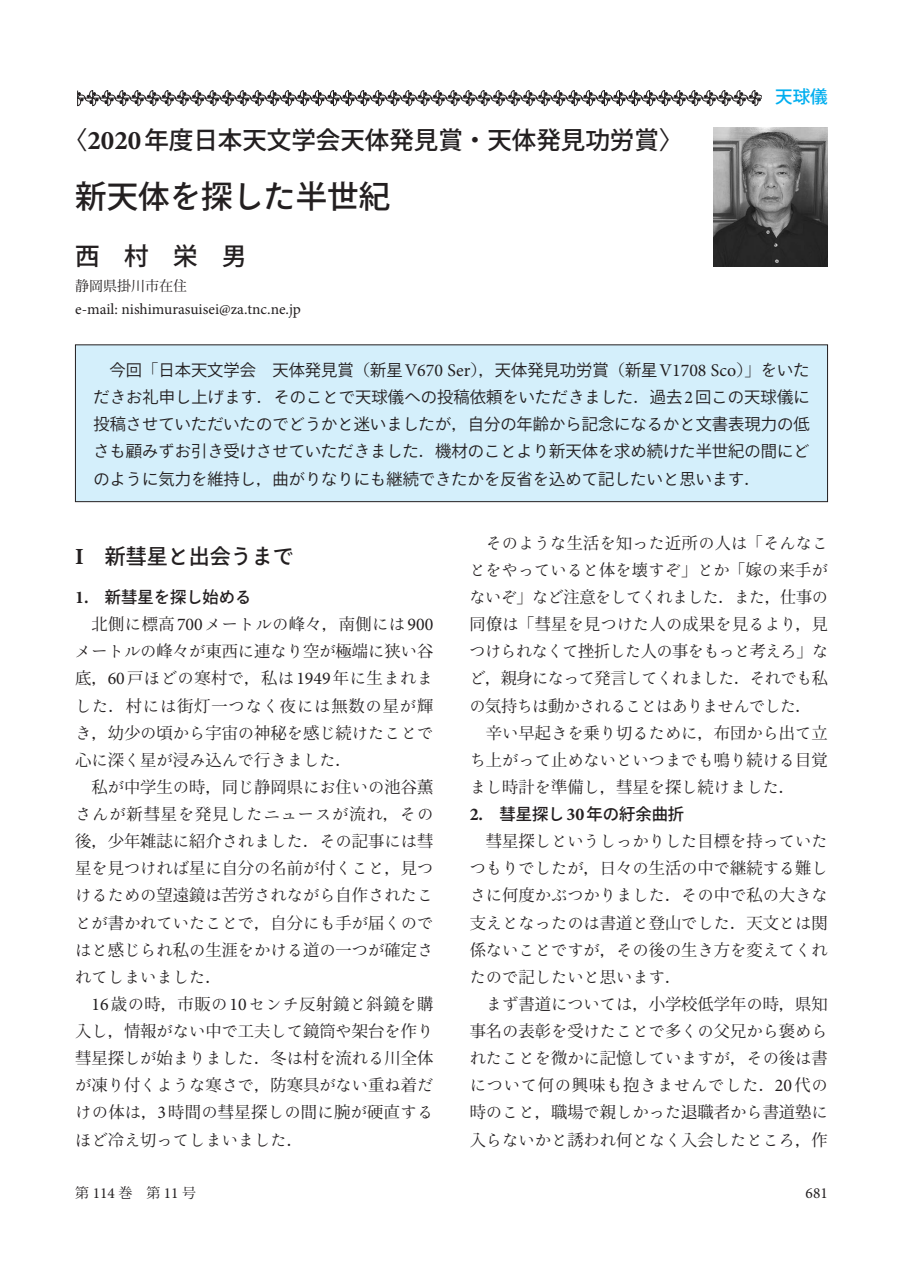
<style>
.page{position:relative;width:903px;height:1275px;background:#fff}
.page>*{position:absolute;margin:0;border:0;box-sizing:border-box;transform-origin:0 0}
.t1{font:500 31.5px "Koz Go Pro";color:#231f20}
.t2{font:500 24.5px "Koz Go Pro";color:#231f20}
.t3{font:500 21px "Koz Go Pro";color:#231f20}
.t4{font:500 17.5px "Koz Go Pro";color:#00aeef}
.t5{font:16.28px/27.1px "Ryo Text Plus N";color:#231f20;text-align:justify}
.t6{font:16.28px/27.1px "Koz Min Pro";color:#231f20;text-align:justify}
.t7{font:16.28px/27.1px "Ryo Gothic Plus N";color:#231f20;text-align:justify}
.t8{font:16.28px "Koz Go Pro";color:#231f20}
.t9{font:500 16.28px "Koz Go Pro";color:#231f20}
.t10{font:16.28px "Ryo Text Plus N";letter-spacing:.055em;color:#231f20}
.t11{font:15.4px "Minion Pro";color:#231f20}
.t12{font:14px "Koz Min Pro";color:#231f20}
.s1{font-family:"Minion Pro";font-weight:700;font-size:26.95px}
.s2{font-family:"Ryo Gothic Plus N"}
.s3{font-family:"Koz Min Pro"}
.s4{font-family:"Minion Pro";font-size:17.85px}
.s5{font-family:"Koz Go Pro"}
.s6{font-family:"Minion Pro";font-weight:700;font-size:23.1px}
.s7{font-family:"Minion Pro";font-weight:700;font-size:17.85px}
.s8{font-family:"Ryo Text Plus N"}
.s9{font-family:"Minion Pro";font-size:15.4px}
</style>
<div class="page">
<div style="left:75px;top:345px;width:753px;height:157px;background:#d4effb;border:1px solid #231f20"></div>
<img style="left:714px;top:127px;width:114px;height:139px">
<svg style="left:77px;top:90px;width:685px;height:16px"></svg>
<h2 class="t2" style="left:63px;top:124px;width:622px">〈<span class="s1">2020</span>年度日本天文学会天体発見賞・天体発見功労賞〉</h2>
<h1 class="t1" style="left:75px;top:176px;width:317px">新天体<span class="s2">を</span>探<span class="s2">した</span>半世紀</h1>
<h2 class="t2" style="left:75px;top:240px;width:173px">西　村　栄　男</h2>
<p class="t12" style="left:75px;top:276px;width:114px">静岡県掛川市在住</p>
<p class="t11" style="left:75px;top:299px;width:227px">e-mail: nishimurasuisei@za.tnc.ne.jp</p>
<p class="t4" style="left:775px;top:86px;width:54px">天球儀</p>
<p class="t8" style="left:110px;top:359px;width:701px">今回<span class="s3">「</span>日本天文学会　天体発見賞<span class="s3">（</span>新星<span class="s4">V670 Ser</span><span class="s3">），</span>天体発見功労賞<span class="s3">（</span>新星<span class="s4">V1708 Sco</span><span class="s3">）」</span><span class="s2">をいた</span></p>
<p class="t7" style="left:93px;top:384px;width:718px">だきお<span class="s5">礼申</span>し<span class="s5">上</span>げます<span class="s3">．</span>そのことで<span class="s5">天球儀</span>への<span class="s5">投稿依頼</span>をいただきました<span class="s3">．</span><span class="s5">過去</span><span class="s4">2</span><span class="s5">回</span>この<span class="s5">天球儀</span>に<span class="s5">投稿</span>させていただいたのでどうかと<span class="s5">迷</span>いましたが<span class="s3">，</span><span class="s5">自分</span>の<span class="s5">年齢</span>から<span class="s5">記念</span>になるかと<span class="s5">文書表現力</span>の<span class="s5">低</span>さも<span class="s5">顧</span>みずお<span class="s5">引</span>き<span class="s5">受</span>けさせていただきました<span class="s3">．</span><span class="s5">機材</span>のことより<span class="s5">新天体</span>を<span class="s5">求</span>め<span class="s5">続</span>けた<span class="s5">半世紀</span>の<span class="s5">間</span>にどのように<span class="s5">気力</span>を<span class="s5">維持</span>し<span class="s3">，</span><span class="s5">曲</span>がりなりにも<span class="s5">継続</span>できたかを<span class="s5">反省</span>を<span class="s5">込</span>めて<span class="s5">記</span>したいと<span class="s5">思</span>います<span class="s3">．</span></p>
<p class="t3" style="left:75px;top:543px;width:220px"><span class="s6">I</span>　新彗星<span class="s2">と</span>出会<span class="s2">うまで</span></p>
<p class="t9" style="left:75px;top:587px;width:178px"><span class="s7">1.</span>　新彗星<span class="s2">を</span>探<span class="s2">し</span>始<span class="s2">める</span></p>
<p class="t6" style="left:91px;top:610px;width:343px">北側<span class="s8">に</span>標高<span class="s4">700</span><span class="s8">メートルの</span>峰々，南側<span class="s8">には</span><span class="s4">900</span></p>
<p class="t5" style="left:75px;top:638px;width:360px">メートルの<span class="s3">峰々</span>が<span class="s3">東西</span>に<span class="s3">連</span>なり<span class="s3">空</span>が<span class="s3">極端</span>に<span class="s3">狭</span>い<span class="s3">谷</span></p>
<p class="t6" style="left:75px;top:664px;width:360px">底，<span class="s4">60</span>戸<span class="s8">ほどの</span>寒村<span class="s8">で</span>，私<span class="s8">は</span><span class="s4">1949</span>年<span class="s8">に</span>生<span class="s8">まれま</span></p>
<p class="t5" style="left:75px;top:692px;width:360px">した<span class="s3">．村</span>には<span class="s3">街灯一</span>つなく<span class="s3">夜</span>には<span class="s3">無数</span>の<span class="s3">星</span>が<span class="s3">輝</span>き<span class="s3">，幼少</span>の<span class="s3">頃</span>から<span class="s3">宇宙</span>の<span class="s3">神秘</span>を<span class="s3">感</span>じ<span class="s3">続</span>けたことで<span class="s3">心</span>に<span class="s3">深</span>く<span class="s3">星</span>が<span class="s3">浸</span>み<span class="s3">込</span>んで<span class="s3">行</span>きました<span class="s3">．</span></p>
<p class="t6" style="left:91px;top:773px;width:343px">私<span class="s8">が</span>中学生<span class="s8">の</span>時，同<span class="s8">じ</span>静岡県<span class="s8">にお</span>住<span class="s8">いの</span>池谷薫</p>
<p class="t10" style="left:75px;top:804px;width:360px">さんが<span class="s3">新彗星</span>を<span class="s3">発見</span>したニュースが<span class="s3">流</span>れ<span class="s3">，</span>その</p>
<p class="t6" style="left:75px;top:827px;width:360px">後，少年雑誌<span class="s8">に</span>紹介<span class="s8">されました</span>．<span class="s8">その</span>記事<span class="s8">には</span>彗</p>
<p class="t5" style="left:75px;top:855px;width:360px"><span class="s3">星</span>を<span class="s3">見</span>つければ<span class="s3">星</span>に<span class="s3">自分</span>の<span class="s3">名前</span>が<span class="s3">付</span>くこと<span class="s3">，見</span>つけるための<span class="s3">望遠鏡</span>は<span class="s3">苦労</span>されながら<span class="s3">自作</span>されたことが<span class="s3">書</span>かれていたことで<span class="s3">，自分</span>にも<span class="s3">手</span>が<span class="s3">届</span>くのではと<span class="s3">感</span>じられ<span class="s3">私</span>の<span class="s3">生涯</span>をかける<span class="s3">道</span>の<span class="s3">一</span>つが<span class="s3">確定</span>されてしまいました<span class="s3">．</span></p>
<p class="t6" style="left:75px;top:990px;width:360px;text-indent:16px"><span class="s4">16</span>歳<span class="s8">の</span>時，市販<span class="s8">の</span><span class="s4">10</span><span class="s8">センチ</span>反射鏡<span class="s8">と</span>斜鏡<span class="s8">を</span>購入<span class="s8">し</span>，情報<span class="s8">がない</span>中<span class="s8">で</span>工夫<span class="s8">して</span>鏡筒<span class="s8">や</span>架台<span class="s8">を</span>作<span class="s8">り</span>彗星探<span class="s8">しが</span>始<span class="s8">まりました</span>．冬<span class="s8">は</span>村<span class="s8">を</span>流<span class="s8">れる</span>川全体</p>
<p class="t5" style="left:75px;top:1072px;width:360px">が<span class="s3">凍</span>り<span class="s3">付</span>くような<span class="s3">寒</span>さで<span class="s3">，防寒具</span>がない<span class="s3">重</span>ね<span class="s3">着</span>だ</p>
<p class="t6" style="left:75px;top:1098px;width:360px"><span class="s8">けの</span>体<span class="s8">は</span>，<span class="s4">3</span>時間<span class="s8">の</span>彗星探<span class="s8">しの</span>間<span class="s8">に</span>腕<span class="s8">が</span>硬直<span class="s8">する</span></p>
<p class="t5" style="left:75px;top:1126px;width:229px">ほど<span class="s3">冷</span>え<span class="s3">切</span>ってしまいました<span class="s3">．</span></p>
<p class="t5" style="left:469px;top:529px;width:360px;text-indent:16px">そのような<span class="s3">生活</span>を<span class="s3">知</span>った<span class="s3">近所</span>の<span class="s3">人</span>は<span class="s3">「</span>そんなことをやっていると<span class="s3">体</span>を<span class="s3">壊</span>すぞ<span class="s3">」</span>とか<span class="s3">「嫁</span>の<span class="s3">来手</span>がないぞ<span class="s3">」</span>など<span class="s3">注意</span>をしてくれました<span class="s3">．</span>また<span class="s3">，仕事</span>の</p>
<p class="t6" style="left:469px;top:610px;width:360px">同僚<span class="s8">は</span>「彗星<span class="s8">を</span>見<span class="s8">つけた</span>人<span class="s8">の</span>成果<span class="s8">を</span>見<span class="s8">るより</span>，見</p>
<p class="t5" style="left:469px;top:638px;width:360px">つけられなくて<span class="s3">挫折</span>した<span class="s3">人</span>の<span class="s3">事</span>をもっと<span class="s3">考</span>えろ<span class="s3">」</span>など<span class="s3">，親身</span>になって<span class="s3">発言</span>してくれました<span class="s3">．</span>それでも<span class="s3">私</span>の<span class="s3">気持</span>ちは<span class="s3">動</span>かされることはありませんでした<span class="s3">．</span></p>
<p class="t5" style="left:470px;top:719px;width:360px;text-indent:16px"><span class="s3">辛</span>い<span class="s3">早起</span>きを<span class="s3">乗</span>り<span class="s3">切</span>るために<span class="s3">，布団</span>から<span class="s3">出</span>て<span class="s3">立</span>ち<span class="s3">上</span>がって<span class="s3">止</span>めないといつまでも<span class="s3">鳴</span>り<span class="s3">続</span>ける<span class="s3">目覚</span>まし<span class="s3">時計</span>を<span class="s3">準備</span>し<span class="s3">，彗星</span>を<span class="s3">探</span>し<span class="s3">続</span>けました<span class="s3">．</span></p>
<p class="t9" style="left:470px;top:804px;width:216px"><span class="s7">2.</span>　彗星探<span class="s2">し</span><span class="s7">30</span>年<span class="s2">の</span>紆余曲折</p>
<p class="t5" style="left:470px;top:828px;width:360px;text-indent:16px"><span class="s3">彗星探</span>しというしっかりした<span class="s3">目標</span>を<span class="s3">持</span>っていたつもりでしたが<span class="s3">，日々</span>の<span class="s3">生活</span>の<span class="s3">中</span>で<span class="s3">継続</span>する<span class="s3">難</span>しさに<span class="s3">何度</span>かぶつかりました<span class="s3">．</span>その<span class="s3">中</span>で<span class="s3">私</span>の<span class="s3">大</span>きな<span class="s3">支</span>えとなったのは<span class="s3">書道</span>と<span class="s3">登山</span>でした<span class="s3">．天文</span>とは<span class="s3">関係</span>ないことですが<span class="s3">，</span>その<span class="s3">後</span>の<span class="s3">生</span>き<span class="s3">方</span>を<span class="s3">変</span>えてくれたので<span class="s3">記</span>したいと<span class="s3">思</span>います<span class="s3">．</span></p>
<p class="t6" style="left:486px;top:990px;width:343px"><span class="s8">まず</span>書道<span class="s8">については</span>，小学校低学年<span class="s8">の</span>時，県知</p>
<p class="t5" style="left:470px;top:1018px;width:360px"><span class="s3">事名</span>の<span class="s3">表彰</span>を<span class="s3">受</span>けたことで<span class="s3">多</span>くの<span class="s3">父兄</span>から<span class="s3">褒</span>められたことを<span class="s3">微</span>かに<span class="s3">記憶</span>していますが<span class="s3">，</span>その<span class="s3">後</span>は<span class="s3">書</span>について<span class="s3">何</span>の<span class="s3">興味</span>も<span class="s3">抱</span>きませんでした<span class="s3">．</span><span class="s4">20</span><span class="s3">代</span>の</p>
<p class="t6" style="left:470px;top:1098px;width:360px">時<span class="s8">のこと</span>，職場<span class="s8">で</span>親<span class="s8">しかった</span>退職者<span class="s8">から</span>書道塾<span class="s8">に</span></p>
<p class="t5" style="left:470px;top:1126px;width:360px"><span class="s3">入</span>らないかと<span class="s3">誘</span>われ<span class="s3">何</span>となく<span class="s3">入会</span>したところ<span class="s3">，作</span></p>
<p class="t12" style="left:75px;top:1183px;width:122px">第 <span class="s9">114</span> 巻　第 <span class="s9">11</span> 号</p>
<p class="t11" style="left:805px;top:1182px;width:24px">681</p>
</div>
